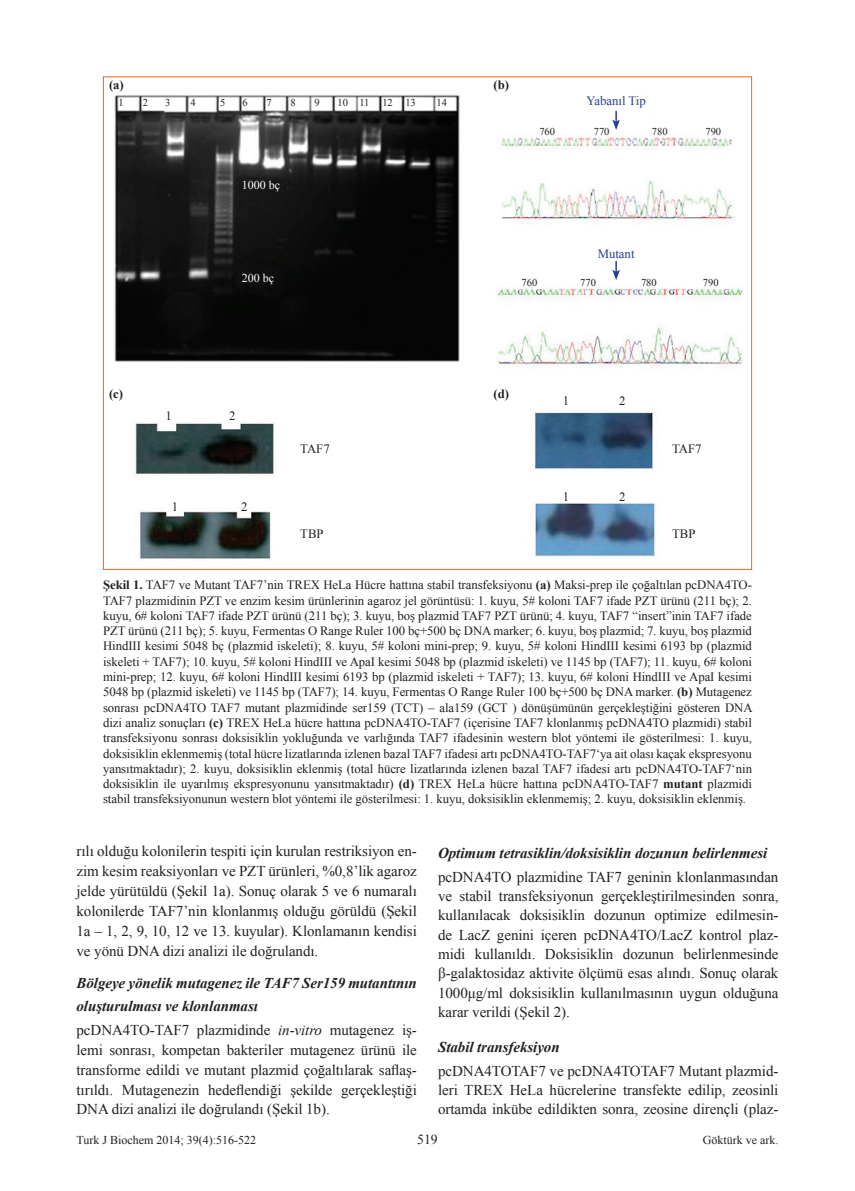
<style>
.page{position:relative;width:855px;height:1191px;background:#fff}
.page>*{position:absolute;margin:0;border:0;box-sizing:border-box;transform-origin:0 0}
.t1{font:15px/19.4px "Times New Roman";letter-spacing:-.005em;color:#231f20;text-align:justify}
.t2{font:italic 700 15px/23.5px "Times New Roman";letter-spacing:-.005em;color:#231f20}
.t3{font:13.8px "Times New Roman";color:#231f20}
.t4{font:12.75px/15.3px "Times New Roman";letter-spacing:-.005em;color:#231f20;text-align:justify}
.t5{font:12.75px "Times New Roman";color:#253f8e}
.t6{font:700 12.75px "Times New Roman";color:#231f20}
.t7{font:12px "Times New Roman";color:#231f20}
.t8{font:12px "Times New Roman";color:#fff}
.t9{font:10.5px "Times New Roman";color:#231f20}
.s1{font-weight:700}
.s2{font-weight:400;font-style:normal}
.s3{font-weight:400}
</style>
<div class="page">
<img style="left:114px;top:94px;width:629px;height:466px">
<svg style="left:612px;top:111px;width:8px;height:19px"></svg>
<svg style="left:612px;top:261px;width:8px;height:19px"></svg>
<p class="t6" style="left:109px;top:76px;width:16px">(a)</p>
<p class="t9" style="left:119px;top:96px;width:7px">1</p>
<p class="t9" style="left:143px;top:96px;width:7px">2</p>
<p class="t9" style="left:165px;top:96px;width:7px">3</p>
<p class="t9" style="left:190px;top:96px;width:7px">4</p>
<p class="t9" style="left:220px;top:96px;width:7px">5</p>
<p class="t9" style="left:242px;top:96px;width:7px">6</p>
<p class="t9" style="left:266px;top:96px;width:7px">7</p>
<p class="t9" style="left:290px;top:96px;width:7px">8</p>
<p class="t9" style="left:314px;top:96px;width:7px">9</p>
<p class="t9" style="left:337px;top:96px;width:80px">10 11 12 13</p>
<p class="t9" style="left:436px;top:96px;width:12px">14</p>
<p class="t8" style="left:242px;top:177px;width:40px">1000 bç</p>
<p class="t8" style="left:242px;top:269px;width:34px">200 bç</p>
<p class="t6" style="left:109px;top:385px;width:16px">(c)</p>
<p class="t4" style="left:165px;top:408px;width:8px">1</p>
<p class="t4" style="left:229px;top:408px;width:8px">2</p>
<p class="t6" style="left:493px;top:76px;width:17px">(b)</p>
<p class="t9" style="left:539px;top:124px;width:17px">760</p>
<p class="t5" style="left:586px;top:92px;width:61px">Yabanıl Tip</p>
<p class="t9" style="left:594px;top:124px;width:17px">770</p>
<p class="t9" style="left:652px;top:124px;width:17px">780</p>
<p class="t9" style="left:705px;top:124px;width:17px">790</p>
<p class="t9" style="left:521px;top:275px;width:17px">760</p>
<p class="t5" style="left:597px;top:245px;width:38px">Mutant</p>
<p class="t9" style="left:580px;top:275px;width:17px">770</p>
<p class="t9" style="left:641px;top:275px;width:17px">780</p>
<p class="t6" style="left:493px;top:385px;width:17px">(d)</p>
<p class="t4" style="left:563px;top:392px;width:8px">1</p>
<p class="t4" style="left:619px;top:392px;width:8px">2</p>
<p class="t9" style="left:703px;top:275px;width:17px">790</p>
<p class="t4" style="left:172px;top:499px;width:8px">1</p>
<p class="t4" style="left:241px;top:499px;width:8px">2</p>
<p class="t4" style="left:300px;top:441px;width:31px">TAF7</p>
<p class="t4" style="left:672px;top:441px;width:31px">TAF7</p>
<p class="t4" style="left:563px;top:489px;width:8px">1</p>
<p class="t4" style="left:619px;top:489px;width:8px">2</p>
<p class="t4" style="left:300px;top:526px;width:25px">TBP</p>
<p class="t4" style="left:672px;top:526px;width:25px">TBP</p>
<p class="t4" style="left:103px;top:577px;width:651px"><span class="s1">Şekil 1.</span> TAF7 ve Mutant TAF7’nin TREX HeLa Hücre hattına stabil transfeksiyonu <span class="s1">(a)</span> Maksi-prep ile çoğaltılan pcDNA4TO-TAF7 plazmidinin PZT ve enzim kesim ürünlerinin agaroz jel görüntüsü: 1. kuyu, 5# koloni TAF7 ifade PZT ürünü (211 bç); 2. kuyu, 6# koloni TAF7 ifade PZT ürünü (211 bç); 3. kuyu, boş plazmid TAF7 PZT ürünü; 4. kuyu, TAF7 “insert”inin TAF7 ifade PZT ürünü (211 bç); 5. kuyu, Fermentas O Range Ruler 100 bç+500 bç DNA marker; 6. kuyu, boş plazmid; 7. kuyu, boş plazmid HindIII kesimi 5048 bç (plazmid iskeleti); 8. kuyu, 5# koloni mini-prep; 9. kuyu, 5# koloni HindIII kesimi 6193 bp (plazmid iskeleti + TAF7); 10. kuyu, 5# koloni HindIII ve ApaI kesimi 5048 bp (plazmid iskeleti) ve 1145 bp (TAF7); 11. kuyu, 6# koloni mini-prep; 12. kuyu, 6# koloni HindIII kesimi 6193 bp (plazmid iskeleti + TAF7); 13. kuyu, 6# koloni HindIII ve ApaI kesimi 5048 bp (plazmid iskeleti) ve 1145 bp (TAF7); 14. kuyu, Fermentas O Range Ruler 100 bç+500 bç DNA marker. <span class="s1">(b)</span> Mutagenez sonrası pcDNA4TO TAF7 mutant plazmidinde ser159 (TCT) – ala159 (GCT ) dönüşümünün gerçekleştiğini gösteren DNA dizi analiz sonuçları <span class="s1">(c)</span> TREX HeLa hücre hattına pcDNA4TO-TAF7 (içerisine TAF7 klonlanmış pcDNA4TO plazmidi) stabil transfeksiyonu sonrası doksisiklin yokluğunda ve varlığında TAF7 ifadesinin western blot yöntemi ile gösterilmesi: 1. kuyu, doksisiklin eklenmemiş (total hücre lizatlarında izlenen bazal TAF7 ifadesi artı pcDNA4TO-TAF7‘ya ait olası kaçak ekspresyonu yansıtmaktadır); 2. kuyu, doksisiklin eklenmiş (total hücre lizatlarında izlenen bazal TAF7 ifadesi artı pcDNA4TO-TAF7‘nin doksisiklin ile uyarılmış ekspresyonunu yansıtmaktadır) <span class="s1">(d)</span> TREX HeLa hücre hattına pcDNA4TO-TAF7 <span class="s1">mutant</span> plazmidi stabil transfeksiyonunun western blot yöntemi ile gösterilmesi: 1. kuyu, doksisiklin eklenmemiş; 2. kuyu, doksisiklin eklenmiş.</p>
<p class="t1" style="left:77px;top:841px;width:342px;line-height:19.8px">rılı olduğu kolonilerin tespiti için kurulan restriksiyon en&shy;zim kesim reaksiyonları ve PZT ürünleri, %0,8’lik agaroz jelde yürütüldü (Şekil 1a). Sonuç olarak 5 ve 6 numaralı kolonilerde TAF7’nin klonlanmış olduğu görüldü (Şekil 1a – 1, 2, 9, 10, 12 ve 13. kuyular). Klonlamanın kendisi ve yönü DNA dizi analizi ile doğrulandı.</p>
<p class="t2" style="left:77px;top:970px;width:342px">Bölgeye yönelik mutagenez ile TAF7 Ser159 mutantının oluşturulması ve klonlanması<br><span class="s2">pcDNA4TO-TAF7 plazmidinde</span> <span class="s3">in-vitro</span> <span class="s2">mutagenez iş-</span></p>
<p class="t1" style="left:77px;top:1039px;width:342px;line-height:19.8px">lemi sonrası, kompetan bakteriler mutagenez ürünü ile transforme edildi ve mutant plazmid çoğaltılarak saflaş&shy;tırıldı. Mutagenezin hedeflendiği şekilde gerçekleştiği DNA dizi analizi ile doğrulandı (Şekil 1b).</p>
<p class="t2" style="left:438px;top:841px;width:331px">Optimum tetrasiklin/doksisiklin dozunun belirlenmesi</p>
<p class="t1" style="left:438px;top:867px;width:342px">pcDNA4TO plazmidine TAF7 geninin klonlanmasından ve stabil transfeksiyonun gerçekleştirilmesinden sonra, kullanılacak doksisiklin dozunun optimize edilmesin&shy;de LacZ genini içeren pcDNA4TO/LacZ kontrol plaz&shy;midi kullanıldı. Doksisiklin dozunun belirlenmesinde β-galaktosidaz aktivite ölçümü esas alındı. Sonuç olarak 1000μg/ml doksisiklin kullanılmasının uygun olduğuna karar verildi (Şekil 2).</p>
<p class="t2" style="left:438px;top:1035px;width:123px">Stabil transfeksiyon</p>
<p class="t1" style="left:438px;top:1060px;width:342px">pcDNA4TOTAF7 ve pcDNA4TOTAF7 Mutant plazmid&shy;leri TREX HeLa hücrelerine transfekte edilip, zeosinli ortamda inkübe edildikten sonra, zeosine dirençli (plaz-</p>
<p class="t7" style="left:77px;top:1132px;width:181px">Turk J Biochem 2014; 39(4):516-522</p>
<p class="t3" style="left:417px;top:1130px;width:22px">519</p>
<p class="t7" style="left:702px;top:1132px;width:77px">Göktürk ve ark.</p>
</div>
